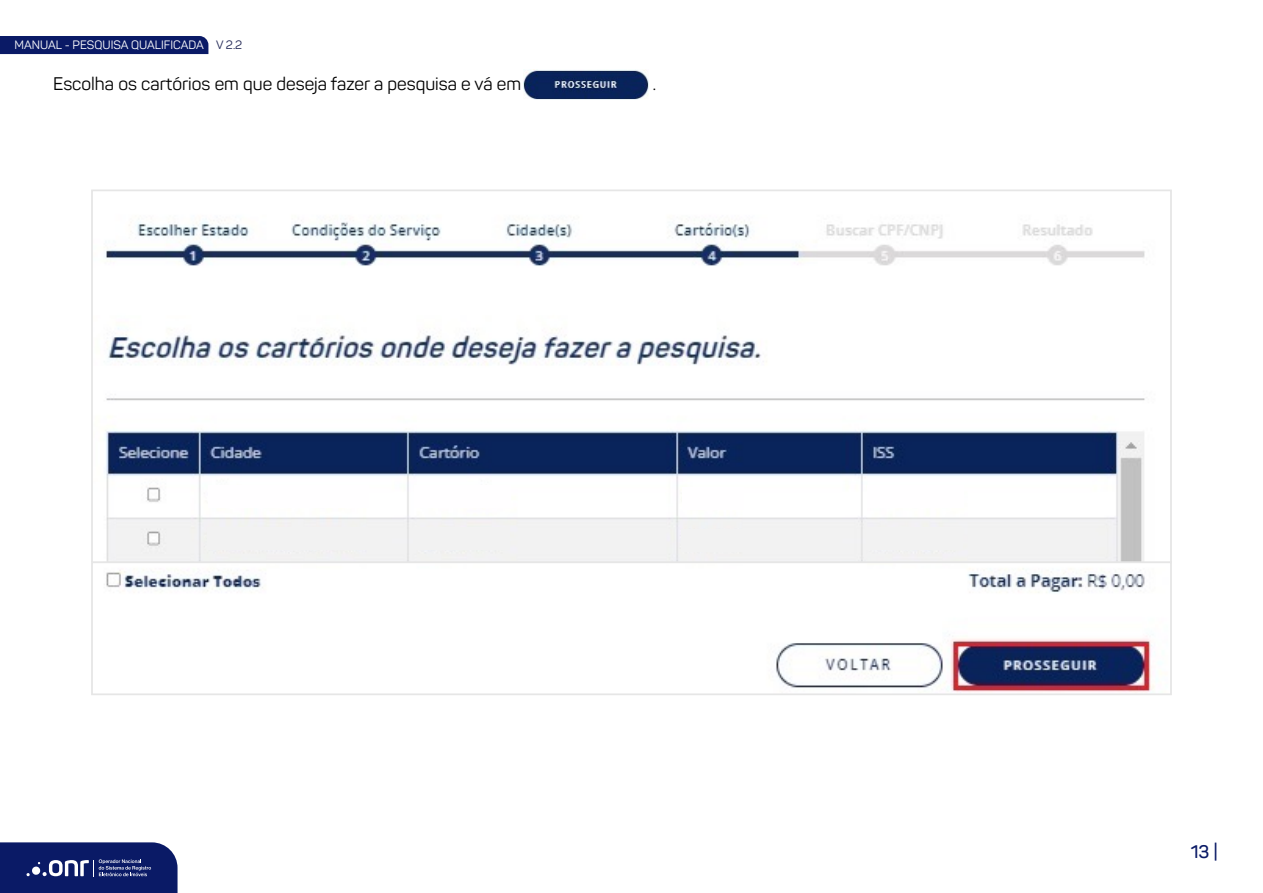
<style>
.page{position:relative;width:1263px;height:893px;background:#fff}
.page>*{position:absolute;margin:0;border:0;box-sizing:border-box;transform-origin:0 0}
.t1{font:18px "Panton";color:#000}
.t2{font:600 18px "Panton";color:#0a1a66}
.t3{font:12px "Panton";color:#fff}
.s1{color:#242a57}
</style>
<div class="page">
<div style="left:0;top:36px;width:208px;height:18px;background:#0a1a66"></div>
<svg style="left:0;top:842px;width:178px;height:51px;background:#1f2d73"></svg>
<img style="left:524px;top:70px;width:125px;height:30px">
<img style="left:106px;top:220px;width:1048px;height:472px">
<div style="left:91px;top:561px;width:1081px;height:134px;border:2px solid #e6e6e6"></div>
<div style="left:208px;top:485px;width:161px;height:22px;background:#fffeff"></div>
<div style="left:414px;top:485px;width:96px;height:22px;background:#fffeff"></div>
<div style="left:682px;top:488px;width:62px;height:22px;background:#fffeff"></div>
<div style="left:867px;top:485px;width:96px;height:22px;background:#fffeff"></div>
<div style="left:208px;top:527px;width:160px;height:23px;background:#f2f2f2"></div>
<div style="left:413px;top:527px;width:96px;height:23px;background:#f2f2f2"></div>
<div style="left:682px;top:530px;width:61px;height:22px;background:#f2f2f2"></div>
<div style="left:866px;top:527px;width:96px;height:23px;background:#f2f2f2"></div>
<p class="t3" style="left:15px;top:38px;width:229px">MANUAL - PESQUISA QUALIFICADA <span class="s1">V 2.2</span></p>
<p class="t1" style="left:53px;top:72px;width:469px">Escolha os cartórios em que deseja fazer a pesquisa e vá em</p>
<p class="t1" style="left:653px;top:72px;width:5px">.</p>
<p class="t2" style="left:1191px;top:841px;width:28px">13 |</p>
</div>
